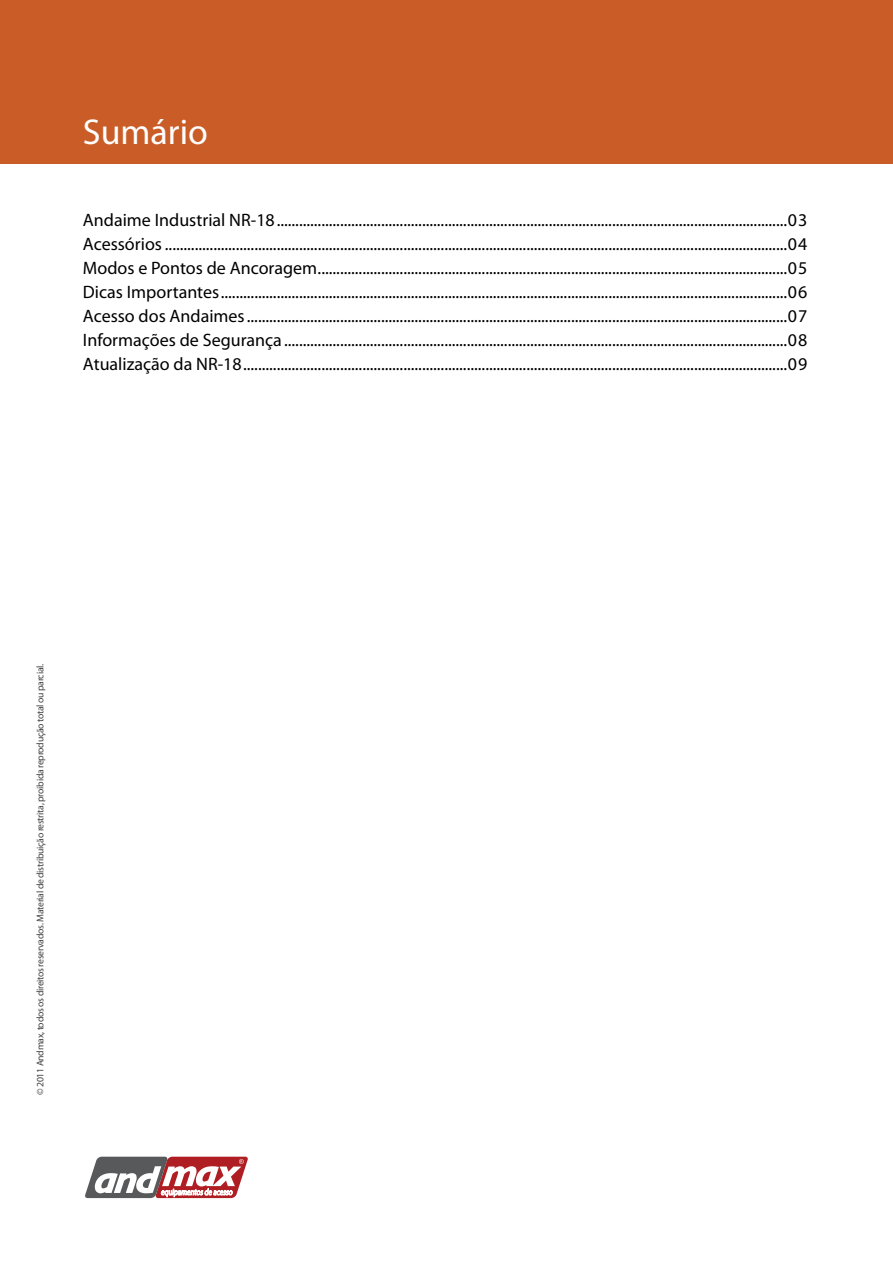
<style>
.page{position:relative;width:893px;height:1263px;background:#fff}
.page>*{position:absolute;margin:0;border:0;box-sizing:border-box;transform-origin:0 0}
.t1{font:36px "Myriad Pro";color:#fff}
.t2{font:18px/24px "Myriad Pro";color:#000;text-align:justify}
.t3{font:9.75px "Myriad Pro";letter-spacing:-.03em;color:#414042}
</style>
<div class="page">
<div style="left:0;top:0;width:893px;height:164px;background:#ca5d27"></div>
<svg style="left:85px;top:1157px;width:163px;height:41px"></svg>
<h1 class="t1" style="left:83px;top:110px;width:127px">Sumário</h1>
<p class="t2" style="left:83px;top:208px;width:726px">Andaime Industrial NR-18.........................................................................................................................................03<br>Acessórios .......................................................................................................................................................................04<br>Modos e Pontos de Ancoragem..............................................................................................................................05<br>Dicas Importantes........................................................................................................................................................06<br>Acesso dos Andaimes.................................................................................................................................................07<br>Informações de Segurança .......................................................................................................................................08<br>Atualização da NR-18..................................................................................................................................................09</p>
<p class="t3" style="left:34px;top:1095px;width:432px;rotate:-90deg">© 2011 Andmax, todos os direitos reservados. Material de distribuição restrita, proibida reprodução total ou parcial.</p>
</div>
